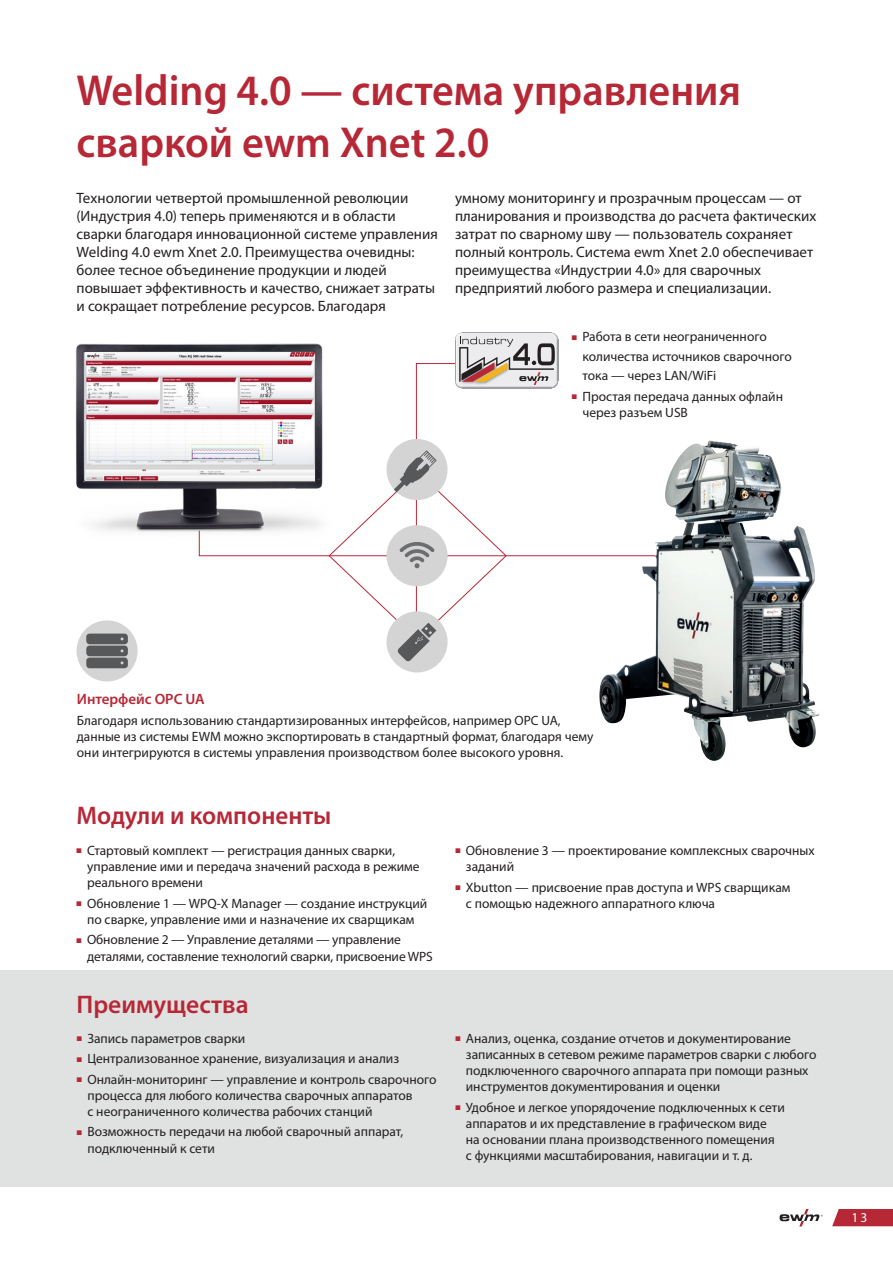
<style>
.page{position:relative;width:893px;height:1263px;background:#fff}
.page>*{position:absolute;margin:0;border:0;box-sizing:border-box;transform-origin:0 0}
.t1{font:600 43.5px/52.2px "Myriad Pro";color:#b72837}
.t2{font:600 25.5px "Myriad Pro";color:#b72837}
.t3{font:15px/18px "Myriad Pro";color:#231f20}
.t4{font:600 15px "Myriad Pro";color:#b72837}
.t5{font:13.5px/16.2px "Myriad Pro";color:#231f20}
.t6{font:13.5px "Myriad Pro";color:#fff}
.s1{color:#b72837}
</style>
<div class="page">
<img style="left:76px;top:344px;width:123px;height:201px">
<img style="left:85px;top:352px;width:114px;height:129px">
<img style="left:599px;top:443px;width:187px;height:318px">
<div style="left:77px;top:620px;width:61px;height:61px;background:#d5d4d4;border-radius:50%"></div>
<svg style="left:86px;top:634px;width:42px;height:34px"></svg>
<div style="left:386px;top:611px;width:62px;height:61px;background:#d5d4d4;border-radius:50%"></div>
<svg style="left:199px;top:333px;width:456px;height:328px"></svg>
<div style="left:0;top:969px;width:893px;height:217px;background:#e0e1e1"></div>
<svg style="left:780px;top:1209px;width:43px;height:17px"></svg>
<svg style="left:832px;top:1209px;width:61px;height:17px"></svg>
<h1 class="t1" style="left:77px;top:63px;width:666px">Welding 4.0 — система управления сваркой ewm Xnet 2.0</h1>
<p class="t3" style="left:77px;top:188px;width:363px">Технологии четвертой промышленной революции (Индустрия 4.0) теперь применяются и в области сварки благодаря инновационной системе управления Welding 4.0 ewm Xnet 2.0. Преимущества очевидны: более тесное объединение продукции и людей повышает эффективность и качество, снижает затраты и сокращает потребление ресурсов. Благодаря</p>
<p class="t3" style="left:455px;top:188px;width:363px">умному мониторингу и прозрачным процессам — от планирования и производства до расчета фактических затрат по сварному шву — пользователь сохраняет полный контроль. Система ewm Xnet 2.0 обеспечивает преимущества «Индустрии 4.0» для сварочных предприятий любого размера и специализации.</p>
<p class="t5" style="left:582px;top:327px;width:211px;line-height:19.5px;text-indent:-10px"><span class="s1">■</span> Работа в сети неограниченного количества источников сварочного тока — через LAN/WiFi</p>
<p class="t5" style="left:582px;top:388px;width:202px;text-indent:-10px"><span class="s1">■</span> Простая передача данных офлайн через разъем USB</p>
<p class="t4" style="left:77px;top:690px;width:129px">Интерфейс OPC UA</p>
<p class="t5" style="left:77px;top:712px;width:518px">Благодаря использованию стандартизированных интерфейсов, например OPC UA, данные из системы EWM можно экспортировать в стандартный формат, благодаря чему они интегрируются в системы управления производством более высокого уровня.</p>
<h2 class="t2" style="left:77px;top:799px;width:256px">Модули и компоненты</h2>
<p class="t5" style="left:87px;top:842px;width:334px;text-indent:-10px"><span class="s1">■</span> Стартовый комплект — регистрация данных сварки, управление ими и передача значений расхода в режиме реального времени</p>
<p class="t5" style="left:77px;top:895px;width:352px;text-align:center"><span class="s1">■</span> Обновление 1 — WPQ-X Manager — создание инструкций по сварке, управление ими и назначение их сварщикам</p>
<p class="t5" style="left:87px;top:931px;width:347px;text-indent:-10px"><span class="s1">■</span> Обновление 2 — Управление деталями — управление деталями, составление технологий сварки, присвоение WPS</p>
<h2 class="t2" style="left:77px;top:988px;width:174px">Преимущества</h2>
<p class="t5" style="left:77px;top:1030px;width:170px"><span class="s1">■</span> Запись параметров сварки</p>
<p class="t5" style="left:77px;top:1050px;width:324px"><span class="s1">■</span> Централизованное хранение, визуализация и анализ</p>
<p class="t5" style="left:87px;top:1071px;width:351px;text-indent:-10px"><span class="s1">■</span> Онлайн-мониторинг — управление и контроль сварочного процесса для любого количества сварочных аппаратов<br>с неограниченного количества рабочих станций</p>
<p class="t5" style="left:87px;top:1123px;width:317px;text-indent:-10px"><span class="s1">■</span> Возможность передачи на любой сварочный аппарат, подключенный к сети</p>
<p class="t5" style="left:466px;top:842px;width:350px;text-indent:-10px"><span class="s1">■</span> Обновление 3 — проектирование комплексных сварочных заданий</p>
<p class="t5" style="left:466px;top:879px;width:326px;text-indent:-10px"><span class="s1">■</span> Xbutton — присвоение прав доступа и WPS сварщикам с помощью надежного аппаратного ключа</p>
<p class="t5" style="left:466px;top:1030px;width:352px;text-indent:-10px"><span class="s1">■</span> Анализ, оценка, создание отчетов и документирование записанных в сетевом режиме параметров сварки с любого подключенного сварочного аппарата при помощи разных инструментов документирования и оценки</p>
<p class="t5" style="left:466px;top:1099px;width:320px;text-indent:-10px"><span class="s1">■</span> Удобное и легкое упорядочение подключенных к сети аппаратов и их представление в графическом виде<br>на основании плана производственного помещения<br>с функциями масштабирования, навигации и т. д.</p>
<p class="t6" style="left:851px;top:1208px;width:18px">13</p>
</div>
